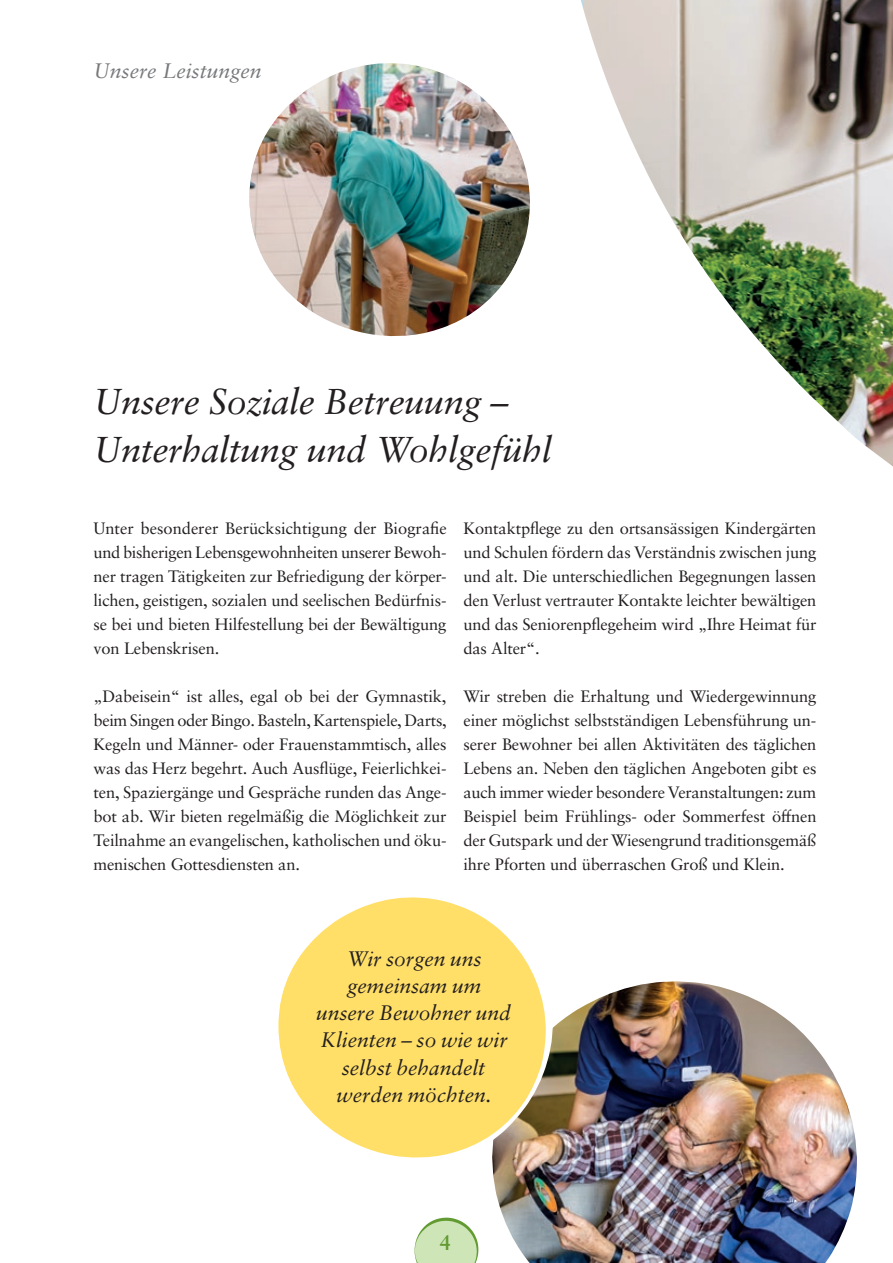
<style>
.page{position:relative;width:893px;height:1263px;background:#fff}
.page>*{position:absolute;margin:0;border:0;box-sizing:border-box;transform-origin:0 0}
.t1{font:italic 36px/48px "Sabon LT Pro";letter-spacing:-.01em;color:#231f20}
.t2{font:italic 21px/27px "Sabon LT Pro";color:#231f20;text-align:center}
.t3{font:italic 21px "Sabon LT Pro";color:#76787b}
.t4{font:700 21px "Sabon LT Pro";color:#629b31}
.t5{font:16.5px/24px "Sabon LT Pro";letter-spacing:-.01em;color:#231f20;text-align:justify}
</style>
<div class="page">
<svg style="left:415px;top:1217px;width:63px;height:46px;background:#cde3b8"></svg>
<svg style="left:581px;top:0;width:312px;height:467px"></svg>
<img style="left:492px;top:981px;width:365px;height:282px">
<svg style="left:278px;top:897px;width:275px;height:271px;fill:#ffdf68"></svg>
<img style="left:249px;top:63px;width:281px;height:274px">
<p class="t3" style="left:94px;top:57px;width:170px">Unsere Leistungen</p>
<h1 class="t1" style="left:94px;top:377px;width:460px">Unsere Soziale Betreuung –<br>Unterhaltung und Wohlgefühl</h1>
<p class="t5" style="left:94px;top:516px;width:355px">Unter besonderer Berücksichtigung der Biografie und bisherigen Lebensgewohnheiten unserer Bewoh&shy;ner tragen Tätigkeiten zur Befriedigung der körper&shy;lichen, geistigen, sozialen und seelischen Bedürfnis&shy;se bei und bieten Hilfestellung bei der Bewältigung von Lebenskrisen.</p>
<p class="t5" style="left:94px;top:684px;width:355px">„Dabeisein“ ist alles, egal ob bei der Gymnastik, beim Singen oder Bingo. Basteln, Kartenspiele, Darts, Kegeln und Männer- oder Frauenstammtisch, alles was das Herz begehrt. Auch Ausflüge, Feierlichkei&shy;ten, Spaziergänge und Gespräche runden das Ange&shy;bot ab. Wir bieten regelmäßig die Möglichkeit zur Teilnahme an evangelischen, katholischen und öku&shy;menischen Gottesdiensten an.</p>
<p class="t5" style="left:463px;top:516px;width:354px">Kontaktpflege zu den ortsansässigen Kindergärten und Schulen fördern das Verständnis zwischen jung und alt. Die unterschiedlichen Begegnungen lassen den Verlust vertrauter Kontakte leichter bewältigen und das Seniorenpflegeheim wird „Ihre Heimat für das Alter“.</p>
<p class="t5" style="left:463px;top:684px;width:355px">Wir streben die Erhaltung und Wiedergewinnung einer möglichst selbstständigen Lebensführung un&shy;serer Bewohner bei allen Aktivitäten des täglichen Lebens an. Neben den täglichen Angeboten gibt es auch immer wieder besondere Veranstaltungen: zum Beispiel beim Frühlings- oder Sommerfest öffnen der Gutspark und der Wiesengrund traditionsgemäß ihre Pforten und überraschen Groß und Klein.</p>
<p class="t2" style="left:316px;top:945px;width:196px">Wir sorgen uns gemeinsam um unsere Bewohner und<br>Klienten – so wie wir selbst behandelt werden möchten.</p>
<p class="t4" style="left:439px;top:1229px;width:13px">4</p>
</div>
